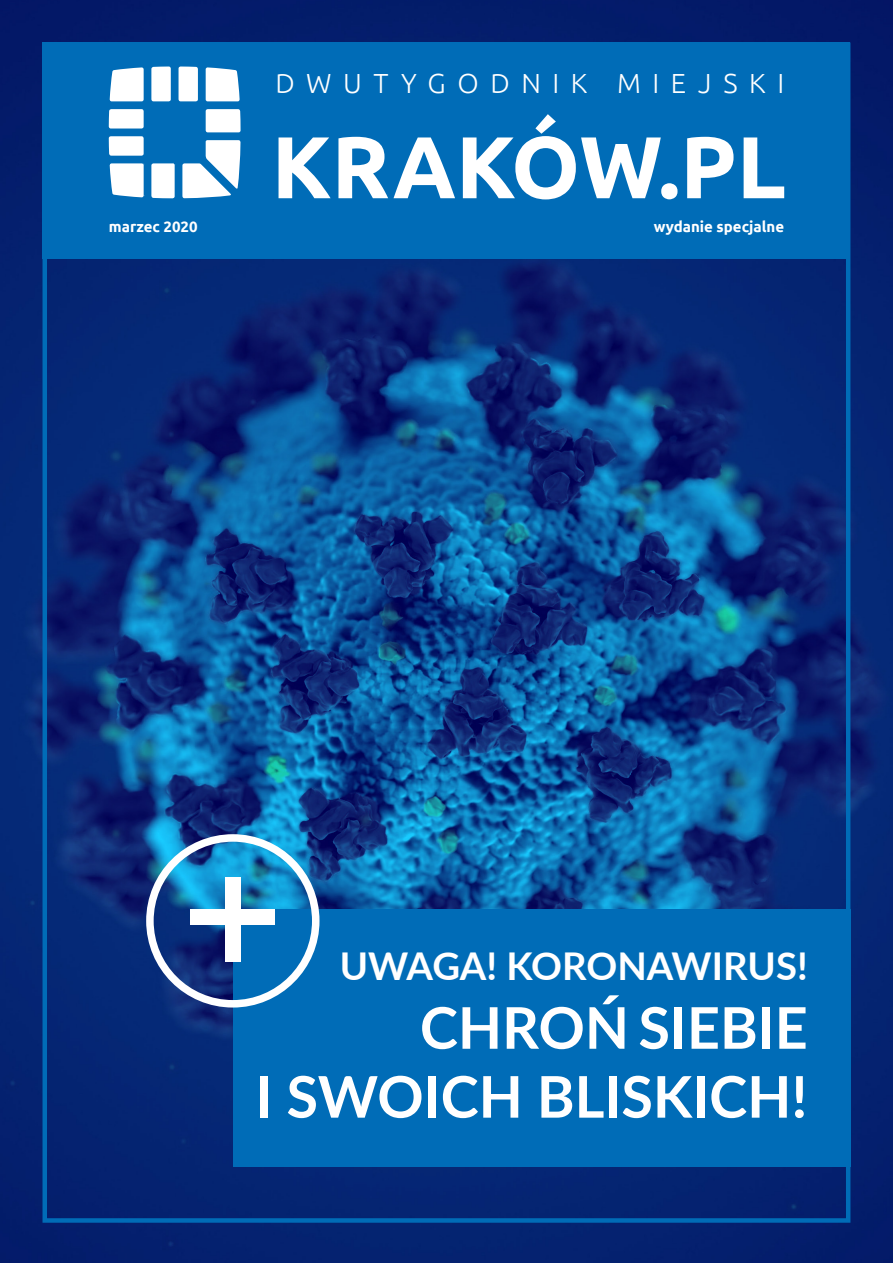
<style>
.page{position:relative;width:893px;height:1263px;background:#fff}
.page>*{position:absolute;margin:0;border:0;box-sizing:border-box;transform-origin:0 0}
.t1{font:700 57.45px/68.8px "Lato";color:#fff;text-align:right}
.t2{font:700 38.25px "Lato";letter-spacing:-.005em;color:#fff}
.t3{font:300 27.6px "Ubuntu";letter-spacing:.42em;color:#fff}
.t4{font:700 15px "Ubuntu";color:#fff}
</style>
<div class="page">
<img style="left:0;top:0;width:893px;height:1263px">
<div style="left:233px;top:909px;width:617px;height:257px;background:#006cb7"></div>
<div style="left:146px;top:834px;width:173px;height:173px;border:8px solid #fff;border-radius:50%"></div>
<div style="left:225px;top:877px;width:16px;height:85px;background:#fff"></div>
<div style="left:190px;top:909px;width:85px;height:16px;background:#fff"></div>
<div style="left:43px;top:43px;width:807px;height:216px;background:#006cb7"></div>
<div style="left:43px;top:43px;width:807px;height:1180px;border:4px solid #006cb7"></div>
<svg style="left:206px;top:67px;width:34px;height:34px"></svg>
<svg style="left:110px;top:163px;width:34px;height:34px"></svg>
<svg style="left:179px;top:66px;width:19px;height:35px"></svg>
<svg style="left:151px;top:163px;width:24px;height:35px"></svg>
<svg style="left:151px;top:66px;width:20px;height:35px"></svg>
<svg style="left:109px;top:136px;width:35px;height:20px"></svg>
<svg style="left:109px;top:109px;width:35px;height:20px"></svg>
<svg style="left:110px;top:67px;width:34px;height:34px"></svg>
<svg style="left:206px;top:109px;width:35px;height:23px"></svg>
<svg style="left:182px;top:140px;width:59px;height:58px"></svg>
<svg style="left:279px;top:114px;width:505px;height:85px"></svg>
<p class="t3" style="left:275px;top:67px;width:510px">DWUTYGODNIK MIEJSKI</p>
<p class="t4" style="left:109px;top:217px;width:90px">marzec 2020</p>
<p class="t4" style="left:654px;top:217px;width:132px">wydanie specjalne</p>
<p class="t2" style="left:340px;top:938px;width:469px">UWAGA! KORONAWIRUS!</p>
<p class="t1" style="left:256px;top:991px;width:554px">CHROŃ SIEBIE<br>I SWOICH BLISKICH!</p>
</div>
